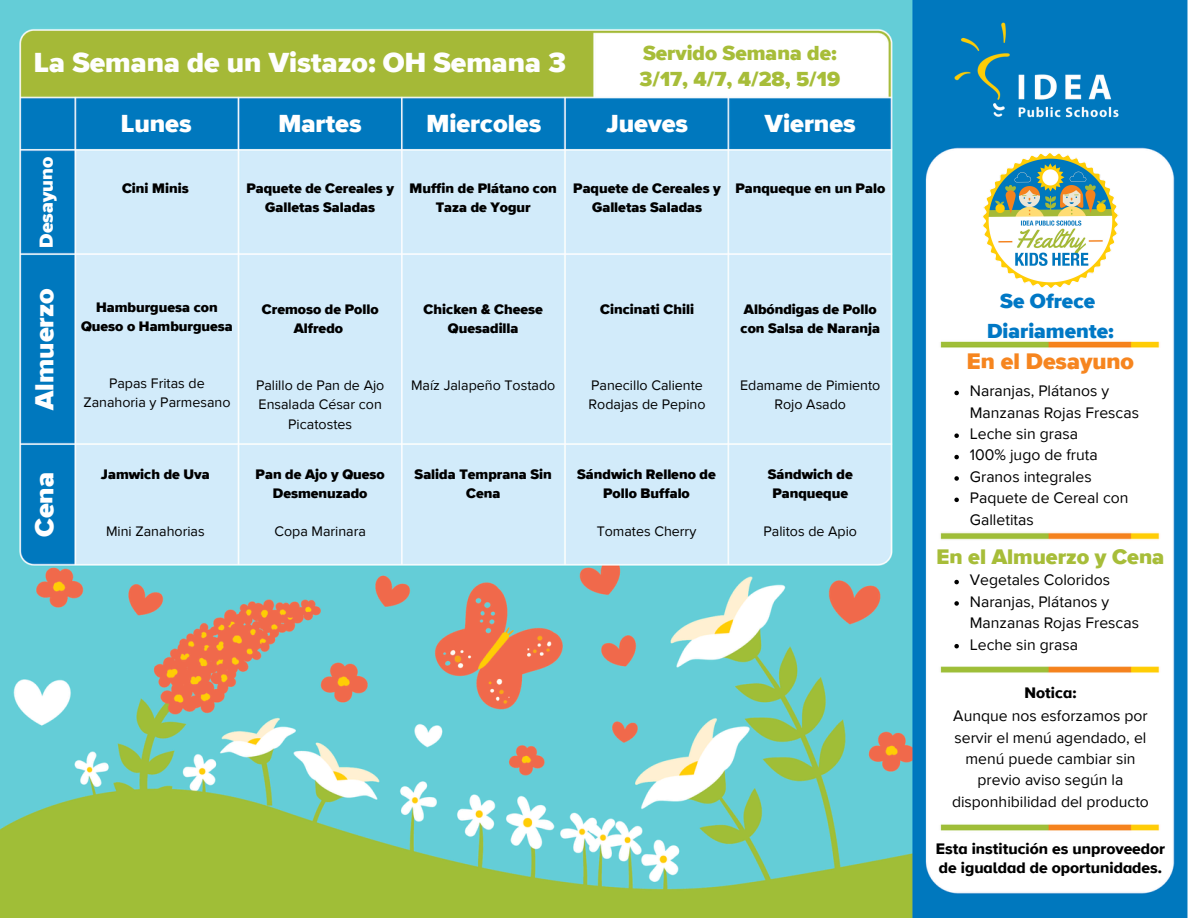
<style>
.page{position:relative;width:1188px;height:918px;background:#fff}
.page>*{position:absolute;margin:0;border:0;box-sizing:border-box;transform-origin:0 0}
.t1{font:900 28.5px "Proxima Nova";color:#fefefe}
.t2{font:900 27px "Proxima Nova";color:#fff}
.t3{font:900 25.5px "Proxima Nova";color:#fff}
.t4{font:900 23.25px "Proxima Nova";color:#f6851f}
.t5{font:900 21.75px "Proxima Nova";color:#a7bd39}
.t6{font:900 21px/25.8px "Proxima Nova";color:#a7bd39}
.t7{font:900 21px/29.2px "Proxima Nova";color:#0078c5;text-align:center}
.t8{font:900 19.5px "Proxima Nova";color:#fff}
.t9{font:15.75px/21.3px "Proxima Nova";color:#000}
.t10{font:15.75px/19.2px "Proxima Nova A Extrabld";color:#000}
.t11{font:900 14.25px/19.2px "Proxima Nova";color:#000;text-align:center}
.t12{font:14.25px/19.2px "Proxima Nova";color:#000;text-align:center}
</style>
<div class="page">
<img style="left:0;top:0;width:1188px;height:918px">
<img style="left:913px;top:0;width:275px;height:190px">
<img style="left:982px;top:152px;width:137px;height:137px">
<svg style="left:954px;top:391px;width:5px;height:4px"></svg>
<svg style="left:954px;top:433px;width:5px;height:5px"></svg>
<svg style="left:954px;top:455px;width:5px;height:4px"></svg>
<svg style="left:954px;top:476px;width:5px;height:5px"></svg>
<svg style="left:954px;top:498px;width:5px;height:4px"></svg>
<svg style="left:954px;top:580px;width:5px;height:4px"></svg>
<svg style="left:954px;top:601px;width:5px;height:5px"></svg>
<svg style="left:954px;top:644px;width:5px;height:4px"></svg>
<h3 class="t1" style="left:34px;top:50px;width:534px">La Semana de un Vistazo: OH Semana 3</h3>
<h2 class="t6" style="left:640px;top:41px;width:202px">Servido Semana de:<br>3/17, 4/7, 4/28, 5/19</h2>
<h2 class="t3" style="left:121px;top:112px;width:72px">Lunes</h2>
<h2 class="t3" style="left:278px;top:112px;width:85px">Martes</h2>
<h2 class="t3" style="left:426px;top:112px;width:116px">Miercoles</h2>
<h2 class="t3" style="left:606px;top:112px;width:83px">Jueves</h2>
<h4 class="t3" style="left:765px;top:112px;width:92px">Viernes</h4>
<h5 class="t8" style="left:37px;top:248px;width:92px;rotate:-90deg">Desayuno</h5>
<h1 class="t2" style="left:32px;top:410px;width:123px;rotate:-90deg">Almuerzo</h1>
<h1 class="t2" style="left:32px;top:537px;width:66px;rotate:-90deg">Cena</h1>
<p class="t11" style="left:122px;top:179px;width:68px">Cini Minis</p>
<p class="t11" style="left:246px;top:179px;width:149px">Paquete de Cereales y<br>Galletas Saladas</p>
<h5 class="t11" style="left:410px;top:179px;width:149px">Muffin de Plátano con<br>Taza de Yogur</h5>
<h3 class="t11" style="left:573px;top:179px;width:149px">Paquete de Cereales y<br>Galletas Saladas</h3>
<p class="t11" style="left:735px;top:179px;width:151px">Panqueque en un Palo</p>
<h5 class="t11" style="left:81px;top:298px;width:153px">Hamburguesa con<br>Queso o Hamburguesa</h5>
<h5 class="t11" style="left:262px;top:300px;width:118px">Cremoso de Pollo<br>Alfredo</h5>
<p class="t11" style="left:424px;top:300px;width:121px">Chicken &amp; Cheese<br>Quesadilla</p>
<h2 class="t11" style="left:600px;top:300px;width:95px">Cincinati Chili</h2>
<h3 class="t11" style="left:741px;top:300px;width:141px;text-align:left">Albóndigas de Pollo con Salsa de Naranja</h3>
<h5 class="t12" style="left:83px;top:375px;width:149px">Papas Fritas de<br>Zanahoria y Parmesano</h5>
<h5 class="t11" style="left:101px;top:465px;width:110px">Jamwich de Uva</h5>
<p class="t12" style="left:106px;top:522px;width:100px">Mini Zanahorias</p>
<p class="t12" style="left:256px;top:377px;width:130px">Palillo de Pan de Ajo</p>
<h5 class="t12" style="left:259px;top:396px;width:125px">Ensalada César con<br>Picatostes</h5>
<h5 class="t11" style="left:256px;top:465px;width:131px">Pan de Ajo y Queso<br>Desmenuzado</h5>
<p class="t12" style="left:274px;top:522px;width:93px">Copa Marinara</p>
<p class="t12" style="left:411px;top:377px;width:146px">Maíz Jalapeño Tostado</p>
<p class="t11" style="left:415px;top:465px;width:139px">Salida Temprana Sin<br>Cena</p>
<p class="t12" style="left:591px;top:377px;width:113px">Panecillo Caliente</p>
<p class="t12" style="left:589px;top:396px;width:119px">Rodajas de Pepino</p>
<p class="t11" style="left:577px;top:465px;width:140px">Sándwich Relleno de<br>Pollo Buffalo</p>
<p class="t12" style="left:597px;top:522px;width:101px">Tomates Cherry</p>
<p class="t12" style="left:740px;top:377px;width:142px">Edamame de Pimiento<br>Rojo Asado</p>
<p class="t11" style="left:768px;top:465px;width:86px">Sándwich de<br>Panqueque</p>
<p class="t12" style="left:763px;top:522px;width:95px">Palitos de Apio</p>
<p class="t7" style="left:987px;top:288px;width:128px">Se Ofrece<br>Diariamente:</p>
<p class="t4" style="left:967px;top:350px;width:169px">En el Desayuno</p>
<h5 class="t9" style="left:970px;top:381px;width:171px">Naranjas, Plátanos y<br>Manzanas Rojas Frescas</h5>
<p class="t9" style="left:970px;top:424px;width:110px">Leche sin grasa</p>
<h5 class="t9" style="left:970px;top:445px;width:129px">100% jugo de fruta</h5>
<h5 class="t9" style="left:970px;top:467px;width:123px">Granos integrales</h5>
<p class="t9" style="left:970px;top:488px;width:160px">Paquete de Cereal con<br>Galletitas</p>
<h1 class="t5" style="left:937px;top:547px;width:229px">En el Almuerzo y Cena</h1>
<p class="t9" style="left:970px;top:570px;width:142px">Vegetales Coloridos</p>
<h5 class="t9" style="left:970px;top:592px;width:171px">Naranjas, Plátanos y<br>Manzanas Rojas Frescas</h5>
<p class="t9" style="left:970px;top:634px;width:110px">Leche sin grasa</p>
<p class="t10" style="left:1025px;top:683px;width:53px">Notica:</p>
<h5 class="t9" style="left:952px;top:706px;width:199px;text-align:center">Aunque nos esforzamos por servir el menú agendado, el menú puede cambiar sin previo aviso según la disponhibilidad del producto</h5>
<h5 class="t10" style="left:936px;top:840px;width:231px">Esta institución es unproveedor de igualdad de oportunidades.</h5>
</div>
